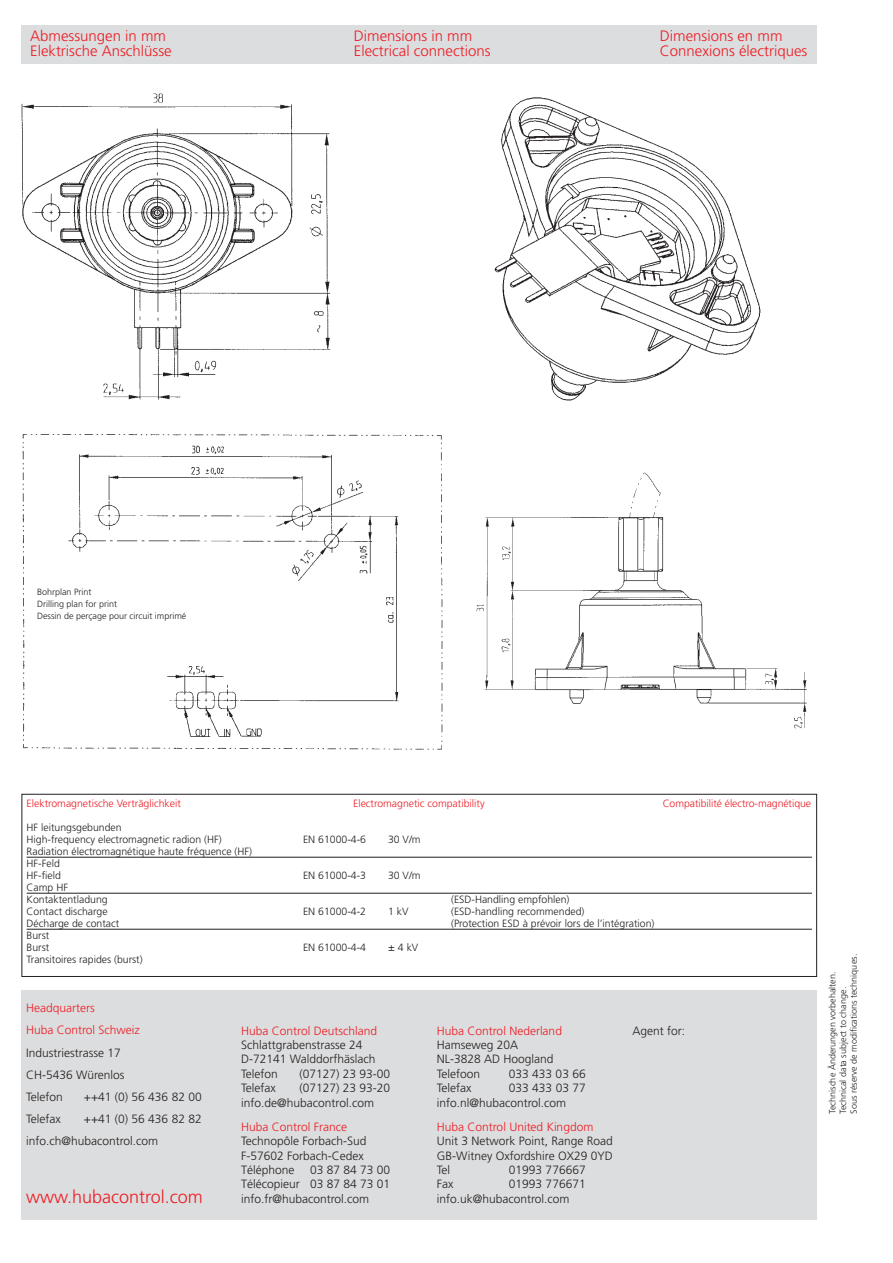
<style>
.page{position:relative;width:893px;height:1263px;background:#fff}
.page>*{position:absolute;margin:0;border:0;box-sizing:border-box;transform-origin:0 0}
.t1{font:300 18px "Frutiger";color:#ed1c24}
.t2{font:300 15px "Frutiger";color:#ed1c24}
.t3{font:300 12px/14.4px "Frutiger";color:#231f20}
.t4{font:300 12px/22.2px "Frutiger";color:#ed1c24}
.t5{font:300 10.5px/12px "Frutiger";color:#231f20}
.t6{font:300 10.5px "Frutiger";color:#ed1c24}
.t7{font:300 9px/10.8px "Frutiger";color:#231f20}
.s1{font-size:11.25px}
</style>
<div class="page">
<div style="left:22px;top:25px;width:795px;height:39px;background:#dcddde"></div>
<img style="left:21px;top:93px;width:310px;height:307px">
<hr style="left:27px;top:857px;width:785px;height:1px;background:#231f20">
<hr style="left:27px;top:893px;width:785px;height:1px;background:#231f20">
<hr style="left:27px;top:929px;width:785px;height:1px;background:#231f20">
<div style="left:22px;top:794px;width:795px;height:183px;border:1px solid #231f20"></div>
<div style="left:22px;top:991px;width:795px;height:229px;background:#dcddde"></div>
<img style="left:494px;top:97px;width:267px;height:304px">
<img style="left:22px;top:434px;width:421px;height:316px">
<img style="left:476px;top:472px;width:331px;height:257px">
<p class="t2" style="left:30px;top:30px;width:137px">Abmessungen in mm</p>
<p class="t2" style="left:354px;top:30px;width:120px">Dimensions in mm</p>
<p class="t2" style="left:660px;top:30px;width:124px">Dimensions en mm</p>
<p class="t2" style="left:30px;top:45px;width:143px">Elektrische Anschlüsse</p>
<p class="t2" style="left:354px;top:45px;width:138px">Electrical connections</p>
<p class="t2" style="left:660px;top:45px;width:149px">Connexions électriques</p>
<p class="t7" style="left:37px;top:586px;width:151px;line-height:12px">Bohrplan Print<br>Drilling plan for print<br>Dessin de perçage pour circuit imprimé</p>
<p class="t6" style="left:27px;top:799px;width:156px">Elektromagnetische Verträglichkeit</p>
<p class="t6" style="left:353px;top:799px;width:133px">Electromagnetic compatibility</p>
<p class="t6" style="left:663px;top:799px;width:150px">Compatibilité électro-magnétique</p>
<p class="t5" style="left:27px;top:822px;width:197px">HF leitungsgebunden<br>High-frequency electromagnetic radion (HF)</p>
<p class="t5" style="left:303px;top:834px;width:65px">EN 61000-4-6</p>
<p class="t5" style="left:388px;top:834px;width:34px">30 V/m</p>
<p class="t5" style="left:27px;top:846px;width:227px">Radiation électromagnétique haute fréquence (HF)<br>HF-Feld<br>HF-field</p>
<p class="t5" style="left:303px;top:870px;width:65px">EN 61000-4-3</p>
<p class="t5" style="left:388px;top:870px;width:34px">30 V/m</p>
<p class="t5" style="left:27px;top:882px;width:83px">Camp HF<br>Kontaktentladung</p>
<p class="t5" style="left:451px;top:894px;width:120px">(ESD-Handling empfohlen)</p>
<p class="t5" style="left:27px;top:906px;width:83px">Contact discharge</p>
<p class="t5" style="left:303px;top:906px;width:65px">EN 61000-4-2</p>
<p class="t5" style="left:388px;top:906px;width:22px">1 kV</p>
<p class="t5" style="left:451px;top:906px;width:135px">(ESD-handling recommended)</p>
<p class="t5" style="left:27px;top:918px;width:94px">Décharge de contact</p>
<p class="t5" style="left:451px;top:918px;width:205px">(Protection ESD à prévoir lors de l’intégration)</p>
<p class="t5" style="left:27px;top:930px;width:24px">Burst<br>Burst</p>
<p class="t5" style="left:303px;top:942px;width:65px">EN 61000-4-4</p>
<p class="t5" style="left:388px;top:942px;width:32px"><span class="s1">±</span> 4 kV</p>
<p class="t5" style="left:27px;top:954px;width:118px">Transitoires rapides (burst)</p>
<p class="t4" style="left:26px;top:998px;width:115px">Headquarters<br>Huba Control Schweiz</p>
<p class="t3" style="left:26px;top:1042px;width:100px;line-height:22.2px">Industriestrasse 17<br>CH-5436 Würenlos<br>Telefon</p>
<p class="t3" style="left:632px;top:1024px;width:54px">Agent for:</p>
<p class="t4" style="left:437px;top:1020px;width:127px">Huba Control Nederland</p>
<p class="t3" style="left:437px;top:1038px;width:118px">Hamseweg 20A<br>NL-3828 AD Hoogland<br>Telefoon</p>
<p class="t4" style="left:241px;top:1020px;width:137px">Huba Control Deutschland</p>
<p class="t3" style="left:241px;top:1038px;width:136px">Schlattgrabenstrasse 24<br>D-72141 Walddorfhäslach<br>Telefon</p>
<p class="t3" style="left:299px;top:1067px;width:92px">(07127) 23 93-00</p>
<p class="t3" style="left:509px;top:1067px;width:78px">033 433 03 66</p>
<p class="t3" style="left:437px;top:1082px;width:36px">Telefax</p>
<p class="t3" style="left:241px;top:1082px;width:36px">Telefax</p>
<p class="t3" style="left:241px;top:1082px;width:150px;text-indent:58px">(07127) 23 93-20 info.de@hubacontrol.com</p>
<p class="t4" style="left:241px;top:1116px;width:107px">Huba Control France</p>
<p class="t3" style="left:241px;top:1135px;width:127px">Technopôle Forbach-Sud<br>F-57602 Forbach-Cedex<br>Téléphone</p>
<p class="t3" style="left:437px;top:1082px;width:150px;text-indent:72px">033 433 03 77 info.nl@hubacontrol.com</p>
<p class="t4" style="left:437px;top:1116px;width:158px">Huba Control United Kingdom</p>
<p class="t3" style="left:437px;top:1135px;width:178px;text-align:justify">Unit 3 Network Point, Range Road GB-Witney Oxfordshire OX29 0YD Tel</p>
<p class="t3" style="left:84px;top:1090px;width:119px">++41 (0) 56 436 82 00</p>
<p class="t3" style="left:26px;top:1113px;width:36px">Telefax</p>
<p class="t3" style="left:26px;top:1109px;width:177px;line-height:22.2px;text-indent:58px">++41 (0) 56 436 82 82 info.ch@hubacontrol.com</p>
<p class="t3" style="left:509px;top:1163px;width:78px">01993 776667</p>
<p class="t3" style="left:241px;top:1163px;width:150px;text-align:justify;text-indent:69px">03 87 84 73 00<br>Télécopieur 03 87 84 73 01 info.fr@hubacontrol.com</p>
<p class="t3" style="left:437px;top:1178px;width:150px;text-indent:72px">01993 776671 info.uk@hubacontrol.com</p>
<p class="t3" style="left:437px;top:1178px;width:18px">Fax</p>
<h1 class="t1" style="left:26px;top:1190px;width:178px">www.hubacontrol.com</h1>
<p class="t7" style="left:827px;top:1114px;width:161px;rotate:-90deg">Technische Änderungen vorbehalten.<br>Technical data subject to change.<br>Sous réserve de modifications techniques.</p>
</div>
